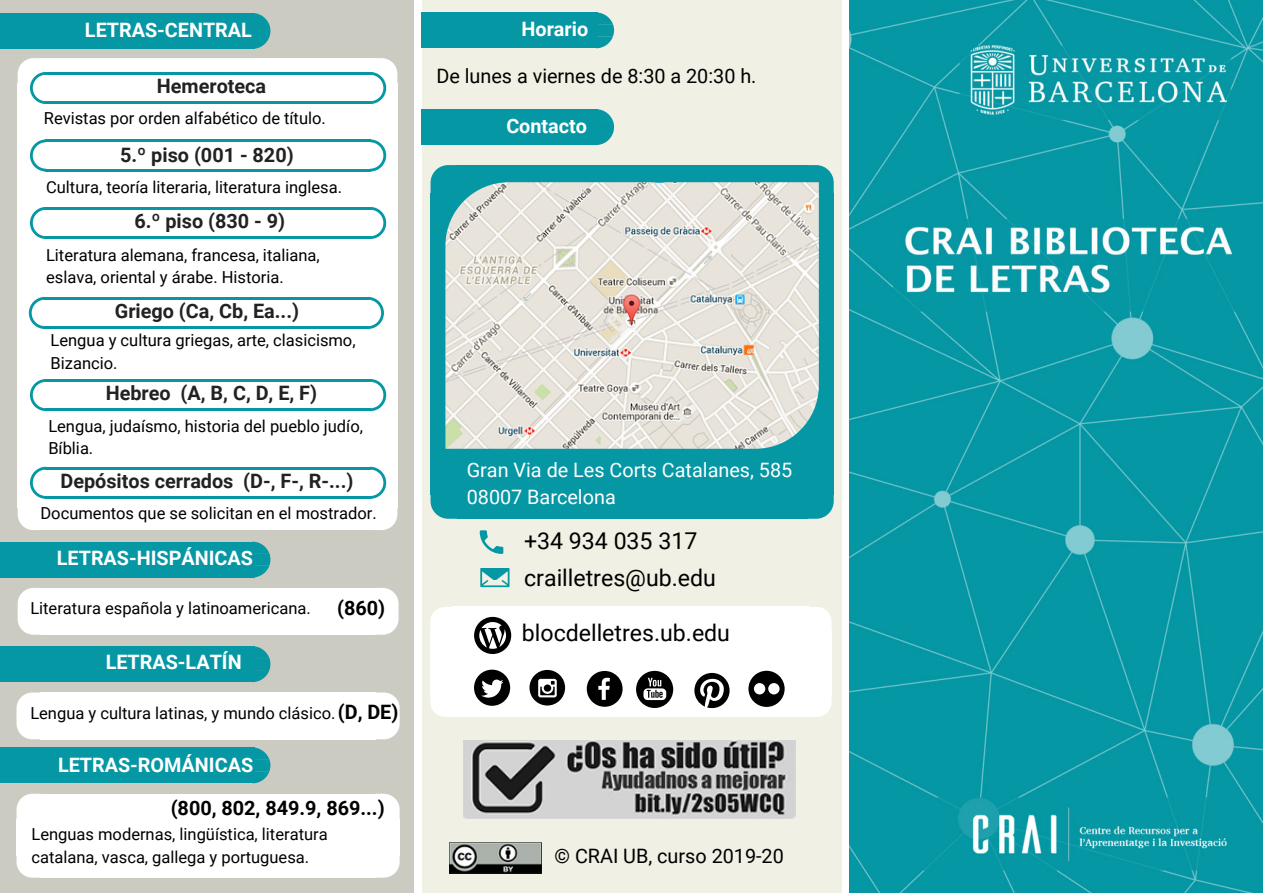
<style>
.page{position:relative;width:1263px;height:893px;background:#fff}
.page>*{position:absolute;margin:0;border:0;box-sizing:border-box;transform-origin:0 0}
.t1{font:23.1px "Roboto";color:#000}
.t2{font:700 19.8px "Roboto";color:#222}
.t3{font:700 19.8px "Roboto";color:#fff}
.t4{font:19.8px "Roboto";color:#000}
.t5{font:19.8px/27px "Roboto";color:#fff}
.t6{font:700 19.8px "Roboto";color:#000}
.t7{font:700 19.8px "Roboto";color:#f8f6ff}
.t8{font:16.5px/22.5px "Roboto";color:#000}
</style>
<div class="page">
<img style="left:849px;top:0;width:414px;height:893px">
<div style="left:0;top:0;width:414px;height:893px;background:#cccbc1"></div>
<div style="left:41px;top:588px;width:334px;height:26px;background:#fff"></div>
<div style="left:41px;top:612px;width:334px;height:23px;background:#fff"></div>
<svg style="left:10px;top:577px;width:32px;height:58px"></svg>
<svg style="left:375px;top:588px;width:24px;height:47px"></svg>
<div style="left:373px;top:83px;width:24px;height:425px;background:#fff"></div>
<div style="left:34px;top:64px;width:355px;height:463px;background:#fff"></div>
<div style="left:41px;top:58px;width:333px;height:26px;background:#fff"></div>
<div style="left:18px;top:83px;width:24px;height:425px;background:#fff"></div>
<div style="left:41px;top:507px;width:333px;height:23px;background:#fff"></div>
<svg style="left:18px;top:508px;width:23px;height:22px"></svg>
<svg style="left:374px;top:508px;width:23px;height:22px"></svg>
<div style="left:422px;top:0;width:419px;height:893px;background:#f1f0e4"></div>
<svg style="left:810px;top:607px;width:22px;height:23px"></svg>
<div style="left:809px;top:630px;width:23px;height:66px;background:#fff"></div>
<div style="left:444px;top:627px;width:382px;height:72px;background:#fff"></div>
<div style="left:452px;top:607px;width:358px;height:24px;background:#fff"></div>
<svg style="left:430px;top:607px;width:22px;height:23px"></svg>
<div style="left:430px;top:630px;width:23px;height:66px;background:#fff"></div>
<div style="left:452px;top:696px;width:358px;height:21px;background:#fff"></div>
<svg style="left:430px;top:696px;width:22px;height:21px"></svg>
<svg style="left:810px;top:696px;width:22px;height:21px"></svg>
<svg style="left:474px;top:617px;width:37px;height:37px"></svg>
<svg style="left:807px;top:165px;width:27px;height:28px"></svg>
<div style="left:806px;top:193px;width:28px;height:301px;background:#0597a4"></div>
<div style="left:449px;top:179px;width:374px;height:329px;background:#0597a4"></div>
<div style="left:457px;top:165px;width:350px;height:29px;background:#0597a4"></div>
<svg style="left:431px;top:165px;width:26px;height:28px"></svg>
<div style="left:431px;top:193px;width:27px;height:301px;background:#0597a4"></div>
<div style="left:457px;top:493px;width:350px;height:26px;background:#0597a4"></div>
<svg style="left:431px;top:494px;width:26px;height:25px"></svg>
<svg style="left:807px;top:494px;width:27px;height:25px"></svg>
<hr style="left:45px;top:169px;width:326px;height:3px;background:#0597a4">
<hr style="left:45px;top:139px;width:326px;height:3px;background:#0597a4">
<svg style="left:30px;top:139px;width:16px;height:33px"></svg>
<svg style="left:370px;top:139px;width:16px;height:33px"></svg>
<hr style="left:45px;top:101px;width:326px;height:3px;background:#0597a4">
<hr style="left:45px;top:72px;width:326px;height:3px;background:#0597a4">
<svg style="left:17px;top:58px;width:28px;height:46px"></svg>
<svg style="left:371px;top:58px;width:27px;height:46px"></svg>
<hr style="left:45px;top:236px;width:326px;height:3px;background:#0597a4">
<hr style="left:45px;top:207px;width:326px;height:3px;background:#0597a4">
<svg style="left:30px;top:207px;width:15px;height:32px"></svg>
<svg style="left:371px;top:207px;width:15px;height:32px"></svg>
<hr style="left:44px;top:326px;width:325px;height:3px;background:#0597a4">
<hr style="left:44px;top:297px;width:325px;height:3px;background:#0597a4">
<svg style="left:29px;top:297px;width:15px;height:32px"></svg>
<svg style="left:369px;top:297px;width:15px;height:32px"></svg>
<hr style="left:45px;top:408px;width:326px;height:3px;background:#0597a4">
<hr style="left:45px;top:379px;width:326px;height:3px;background:#0597a4">
<svg style="left:30px;top:379px;width:15px;height:32px"></svg>
<svg style="left:371px;top:379px;width:15px;height:32px"></svg>
<hr style="left:45px;top:496px;width:326px;height:3px;background:#0597a4">
<hr style="left:45px;top:467px;width:326px;height:3px;background:#0597a4">
<svg style="left:30px;top:467px;width:15px;height:32px"></svg>
<svg style="left:371px;top:467px;width:15px;height:32px"></svg>
<div style="left:2px;top:542px;width:253px;height:35px;background:#0597a4"></div>
<svg style="left:255px;top:542px;width:15px;height:35px"></svg>
<hr style="left:0;top:542px;width:2px;height:35px;background:#0597a4">
<div style="left:40px;top:692px;width:336px;height:26px;background:#fff"></div>
<div style="left:40px;top:717px;width:336px;height:22px;background:#fff"></div>
<svg style="left:17px;top:692px;width:23px;height:47px"></svg>
<svg style="left:376px;top:692px;width:24px;height:47px"></svg>
<div style="left:2px;top:646px;width:253px;height:36px;background:#0597a4"></div>
<svg style="left:255px;top:646px;width:15px;height:36px"></svg>
<hr style="left:0;top:646px;width:2px;height:36px;background:#0597a4">
<div style="left:2px;top:747px;width:253px;height:36px;background:#0597a4"></div>
<svg style="left:255px;top:747px;width:15px;height:36px"></svg>
<hr style="left:0;top:747px;width:2px;height:36px;background:#0597a4">
<svg style="left:376px;top:794px;width:24px;height:25px"></svg>
<div style="left:375px;top:819px;width:25px;height:37px;background:#fff"></div>
<div style="left:33px;top:817px;width:358px;height:40px;background:#fff"></div>
<div style="left:40px;top:794px;width:336px;height:26px;background:#fff"></div>
<svg style="left:17px;top:794px;width:23px;height:25px"></svg>
<div style="left:17px;top:819px;width:24px;height:37px;background:#fff"></div>
<div style="left:40px;top:855px;width:336px;height:23px;background:#fff"></div>
<svg style="left:17px;top:856px;width:23px;height:22px"></svg>
<svg style="left:376px;top:856px;width:24px;height:22px"></svg>
<img style="left:445px;top:182px;width:374px;height:267px">
<div style="left:427px;top:109px;width:171px;height:36px;background:#0597a4"></div>
<svg style="left:598px;top:109px;width:16px;height:36px"></svg>
<div style="left:422px;top:109px;width:5px;height:36px;background:#0597a4"></div>
<svg style="left:480px;top:530px;width:23px;height:24px"></svg>
<svg style="left:480px;top:568px;width:29px;height:19px"></svg>
<img style="left:450px;top:842px;width:91px;height:32px">
<svg style="left:636px;top:671px;width:37px;height:37px"></svg>
<div style="left:427px;top:12px;width:171px;height:36px;background:#0597a4"></div>
<svg style="left:598px;top:12px;width:16px;height:36px"></svg>
<div style="left:422px;top:12px;width:5px;height:36px;background:#0597a4"></div>
<div style="left:2px;top:13px;width:253px;height:36px;background:#0597a4"></div>
<svg style="left:255px;top:13px;width:15px;height:36px"></svg>
<hr style="left:0;top:13px;width:2px;height:36px;background:#0597a4">
<svg style="left:474px;top:670px;width:36px;height:36px"></svg>
<div style="left:529px;top:670px;width:36px;height:35px;background:#010101;border-radius:50%"></div>
<svg style="left:538px;top:679px;width:19px;height:18px"></svg>
<svg style="left:587px;top:671px;width:36px;height:36px"></svg>
<svg style="left:694px;top:673px;width:36px;height:35px"></svg>
<svg style="left:748px;top:671px;width:37px;height:36px"></svg>
<img style="left:463px;top:740px;width:332px;height:79px">
<p class="t3" style="left:85px;top:19px;width:168px">LETRAS-CENTRAL</p>
<p class="t3" style="left:522px;top:18px;width:68px">Horario</p>
<p class="t7" style="left:33px;top:26px;width:177px">LLETRES-CENTRAL</p>
<p class="t2" style="left:157px;top:75px;width:111px">Hemeroteca</p>
<p class="t8" style="left:44px;top:107px;width:284px">Revistas por orden alfabético de título.</p>
<p class="t2" style="left:120px;top:144px;width:175px">5.º piso (001 - 820)</p>
<p class="t8" style="left:46px;top:177px;width:297px">Cultura, teoría literaria, literatura inglesa.</p>
<p class="t2" style="left:134px;top:210px;width:152px">6.º piso (830 - 9)</p>
<p class="t8" style="left:46px;top:244px;width:275px">Literatura alemana, francesa, italiana, eslava, oriental y árabe. Historia.</p>
<p class="t2" style="left:115px;top:300px;width:186px">Griego (Ca, Cb, Ea...)</p>
<p class="t8" style="left:51px;top:330px;width:306px">Lengua y cultura griegas, arte, clasicismo,<br>Bizancio.</p>
<p class="t2" style="left:106px;top:382px;width:213px">Hebreo (A, B, C, D, E, F)</p>
<p class="t8" style="left:48px;top:415px;width:316px">Lengua, judaísmo, historia del pueblo judío,<br>Bíblia.</p>
<p class="t2" style="left:60px;top:470px;width:294px">Depósitos cerrados (D-, F-, R-...)</p>
<p class="t8" style="left:40px;top:502px;width:338px">Documentos que se solicitan en el mostrador.</p>
<p class="t3" style="left:57px;top:546px;width:198px">LETRAS-HISPÁNICAS</p>
<p class="t8" style="left:30px;top:597px;width:282px">Literatura española y latinoamericana.</p>
<p class="t3" style="left:106px;top:651px;width:137px">LETRAS-LATÍN</p>
<p class="t6" style="left:337px;top:597px;width:50px">(860)</p>
<p class="t6" style="left:338px;top:700px;width:62px">(D, DE)</p>
<p class="t8" style="left:30px;top:702px;width:307px">Lengua y cultura latinas, y mundo clásico.</p>
<p class="t3" style="left:58px;top:753px;width:197px">LETRAS-ROMÁNICAS</p>
<p class="t6" style="left:171px;top:797px;width:215px">(800, 802, 849.9, 869...)</p>
<p class="t8" style="left:31px;top:823px;width:298px">Lenguas modernas, lingüística, literatura catalana, vasca, gallega y portuguesa.</p>
<p class="t4" style="left:436px;top:65px;width:322px">De lunes a viernes de 8:30 a 20:30 h.</p>
<p class="t3" style="left:506px;top:114px;width:82px">Contacto</p>
<p class="t5" style="left:467px;top:457px;width:327px">Gran Via de Les Corts Catalanes, 585<br>08007 Barcelona</p>
<h1 class="t1" style="left:524px;top:527px;width:175px">+34 934 035 317</h1>
<h1 class="t1" style="left:524px;top:565px;width:193px">crailletres@ub.edu</h1>
<h1 class="t1" style="left:522px;top:620px;width:210px">blocdelletres.ub.edu</h1>
<p class="t4" style="left:554px;top:844px;width:231px">© CRAI UB, curso 2019-20</p>
</div>
